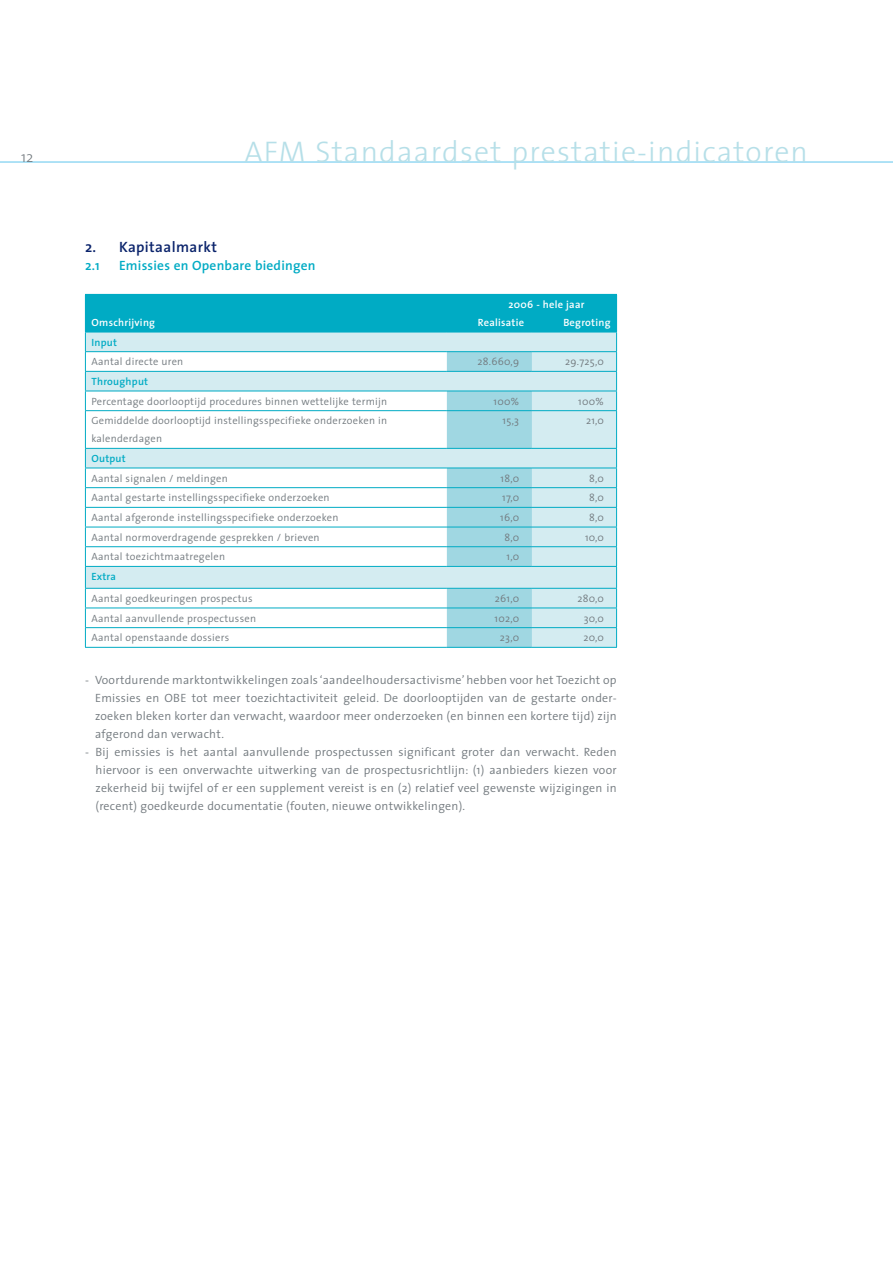
<style>
.page{position:relative;width:893px;height:1263px;background:#fff}
.page>*{position:absolute;margin:0;border:0;box-sizing:border-box;transform-origin:0 0}
.t1{font:300 30px "The Sans";letter-spacing:.04em;color:#b6dfe8}
.t2{font:600 15px "The Sans";letter-spacing:.025em;color:#0a236b}
.t3{font:300 15px "The Sans";color:#72797e}
.t4{font:600 13.5px "The Sans";letter-spacing:.015em;color:#00abc4}
.t5{font:300 12px/18px "The Sans";letter-spacing:.02em;color:#72797e;text-align:justify}
.t6{font:300 10.5px/18px "The Sans";letter-spacing:.025em;color:#72797e}
.t7{font:600 10.5px "The Sans";letter-spacing:.025em;color:#fff}
.t8{font:600 10.5px "The Sans";letter-spacing:.025em;color:#00abc4}
</style>
<div class="page">
<hr style="left:0;top:162px;width:893px;height:1px;background:#5ec5ed">
<div style="left:85px;top:294px;width:532px;height:38px;background:#00abc4"></div>
<svg style="left:86px;top:333px;width:530px;height:314px"></svg>
<svg style="left:447px;top:352px;width:85px;height:295px;background:#a8dae4"></svg>
<hr style="left:85px;top:332px;width:362px;height:1px;background:#00abc4">
<hr style="left:447px;top:332px;width:85px;height:1px;background:#00abc4">
<hr style="left:532px;top:332px;width:85px;height:1px;background:#00abc4">
<hr style="left:85px;top:351px;width:362px;height:1px;background:#00abc4">
<hr style="left:447px;top:351px;width:85px;height:1px;background:#00abc4">
<hr style="left:532px;top:351px;width:85px;height:1px;background:#00abc4">
<hr style="left:85px;top:371px;width:362px;height:1px;background:#00abc4">
<hr style="left:447px;top:371px;width:85px;height:1px;background:#00abc4">
<hr style="left:532px;top:371px;width:85px;height:1px;background:#00abc4">
<hr style="left:85px;top:391px;width:362px;height:1px;background:#00abc4">
<svg style="left:85px;top:332px;width:1px;height:78px"></svg>
<hr style="left:447px;top:391px;width:85px;height:1px;background:#00abc4">
<hr style="left:532px;top:391px;width:85px;height:1px;background:#00abc4">
<svg style="left:616px;top:332px;width:1px;height:78px"></svg>
<hr style="left:85px;top:410px;width:362px;height:1px;background:#00abc4">
<hr style="left:85px;top:411px;width:1px;height:37px;background:#00abc4">
<hr style="left:447px;top:410px;width:85px;height:1px;background:#00abc4">
<hr style="left:532px;top:410px;width:85px;height:1px;background:#00abc4">
<hr style="left:616px;top:411px;width:1px;height:37px;background:#00abc4">
<hr style="left:85px;top:448px;width:362px;height:1px;background:#00abc4">
<hr style="left:447px;top:448px;width:85px;height:1px;background:#00abc4">
<hr style="left:532px;top:448px;width:85px;height:1px;background:#00abc4">
<hr style="left:85px;top:468px;width:362px;height:1px;background:#00abc4">
<hr style="left:447px;top:468px;width:85px;height:1px;background:#00abc4">
<hr style="left:532px;top:468px;width:85px;height:1px;background:#00abc4">
<hr style="left:85px;top:487px;width:362px;height:1px;background:#00abc4">
<hr style="left:447px;top:487px;width:85px;height:1px;background:#00abc4">
<hr style="left:532px;top:487px;width:85px;height:1px;background:#00abc4">
<hr style="left:85px;top:507px;width:362px;height:1px;background:#00abc4">
<hr style="left:447px;top:507px;width:85px;height:1px;background:#00abc4">
<hr style="left:532px;top:507px;width:85px;height:1px;background:#00abc4">
<hr style="left:85px;top:527px;width:362px;height:1px;background:#00abc4">
<hr style="left:447px;top:527px;width:85px;height:1px;background:#00abc4">
<hr style="left:532px;top:527px;width:85px;height:1px;background:#00abc4">
<hr style="left:85px;top:546px;width:362px;height:1px;background:#00abc4">
<hr style="left:447px;top:546px;width:85px;height:1px;background:#00abc4">
<hr style="left:532px;top:546px;width:85px;height:1px;background:#00abc4">
<hr style="left:85px;top:566px;width:362px;height:1px;background:#00abc4">
<hr style="left:447px;top:566px;width:85px;height:1px;background:#00abc4">
<hr style="left:532px;top:566px;width:85px;height:1px;background:#00abc4">
<hr style="left:85px;top:588px;width:362px;height:1px;background:#00abc4">
<hr style="left:447px;top:588px;width:85px;height:1px;background:#00abc4">
<hr style="left:532px;top:588px;width:85px;height:1px;background:#00abc4">
<hr style="left:85px;top:608px;width:362px;height:1px;background:#00abc4">
<hr style="left:447px;top:608px;width:85px;height:1px;background:#00abc4">
<hr style="left:532px;top:608px;width:85px;height:1px;background:#00abc4">
<hr style="left:85px;top:627px;width:362px;height:1px;background:#00abc4">
<svg style="left:85px;top:449px;width:1px;height:198px"></svg>
<hr style="left:447px;top:627px;width:85px;height:1px;background:#00abc4">
<hr style="left:532px;top:627px;width:85px;height:1px;background:#00abc4">
<svg style="left:616px;top:449px;width:1px;height:198px"></svg>
<hr style="left:85px;top:647px;width:362px;height:1px;background:#00abc4">
<hr style="left:447px;top:647px;width:85px;height:1px;background:#00abc4">
<hr style="left:532px;top:647px;width:85px;height:1px;background:#00abc4">
<p class="t3" style="left:21px;top:145px;width:12px">12</p>
<h1 class="t1" style="left:244px;top:127px;width:565px">AFM Standaardset prestatie-indicatoren</h1>
<p class="t2" style="left:85px;top:234px;width:133px">2. Kapitaalmarkt</p>
<p class="t4" style="left:85px;top:254px;width:16px">2.1</p>
<p class="t4" style="left:119px;top:254px;width:198px">Emissies en Openbare biedingen</p>
<p class="t7" style="left:508px;top:296px;width:78px">2006 - hele jaar</p>
<p class="t7" style="left:92px;top:314px;width:65px">Omschrijving</p>
<p class="t7" style="left:478px;top:314px;width:48px">Realisatie</p>
<p class="t7" style="left:563px;top:314px;width:49px">Begroting</p>
<p class="t8" style="left:91px;top:333px;width:27px">Input</p>
<p class="t6" style="left:91px;top:352px;width:93px">Aantal directe uren</p>
<p class="t6" style="left:478px;top:352px;width:43px">28.660,9</p>
<p class="t6" style="left:565px;top:352px;width:40px">29.725,0</p>
<p class="t8" style="left:91px;top:373px;width:58px">Throughput</p>
<p class="t6" style="left:91px;top:392px;width:297px">Percentage doorlooptijd procedures binnen wettelijke termijn</p>
<p class="t6" style="left:494px;top:392px;width:27px">100%</p>
<p class="t6" style="left:578px;top:392px;width:27px">100%</p>
<p class="t6" style="left:91px;top:411px;width:297px">Gemiddelde doorlooptijd instellingsspecifieke onderzoeken in kalenderdagen</p>
<p class="t6" style="left:503px;top:411px;width:18px">15,3</p>
<p class="t6" style="left:586px;top:411px;width:19px">21,0</p>
<p class="t8" style="left:91px;top:450px;width:36px">Output</p>
<p class="t6" style="left:91px;top:469px;width:138px">Aantal signalen / meldingen</p>
<p class="t6" style="left:501px;top:469px;width:20px">18,0</p>
<p class="t6" style="left:589px;top:469px;width:16px">8,0</p>
<p class="t6" style="left:91px;top:488px;width:240px">Aantal gestarte instellingsspecifieke onderzoeken</p>
<p class="t6" style="left:502px;top:488px;width:18px">17,0</p>
<p class="t6" style="left:589px;top:488px;width:16px">8,0</p>
<p class="t6" style="left:91px;top:508px;width:248px">Aantal afgeronde instellingsspecifieke onderzoeken</p>
<p class="t6" style="left:500px;top:508px;width:20px">16,0</p>
<p class="t6" style="left:589px;top:508px;width:16px">8,0</p>
<p class="t6" style="left:91px;top:528px;width:230px">Aantal normoverdragende gesprekken / brieven</p>
<p class="t6" style="left:504px;top:528px;width:16px">8,0</p>
<p class="t6" style="left:585px;top:528px;width:20px">10,0</p>
<p class="t6" style="left:91px;top:547px;width:135px">Aantal toezichtmaatregelen</p>
<p class="t6" style="left:507px;top:547px;width:14px">1,0</p>
<p class="t8" style="left:91px;top:568px;width:26px">Extra</p>
<p class="t6" style="left:91px;top:589px;width:163px">Aantal goedkeuringen prospectus</p>
<p class="t6" style="left:495px;top:589px;width:26px">261,0</p>
<p class="t6" style="left:577px;top:589px;width:28px">280,0</p>
<p class="t6" style="left:91px;top:609px;width:166px">Aantal aanvullende prospectussen</p>
<p class="t6" style="left:495px;top:609px;width:26px">102,0</p>
<p class="t6" style="left:584px;top:609px;width:22px">30,0</p>
<p class="t6" style="left:91px;top:628px;width:139px">Aantal openstaande dossiers</p>
<p class="t6" style="left:500px;top:628px;width:21px">23,0</p>
<p class="t6" style="left:583px;top:628px;width:22px">20,0</p>
<p class="t5" style="left:95px;top:671px;width:523px;text-indent:-10px">- Voortdurende marktontwikkelingen zoals ‘aandeelhoudersactivisme’ hebben voor het Toezicht op Emissies en OBE tot meer toezichtactiviteit geleid. De doorlooptijden van de gestarte onder&shy;zoeken bleken korter dan verwacht, waardoor meer onderzoeken (en binnen een kortere tijd) zijn afgerond dan verwacht.</p>
<p class="t5" style="left:95px;top:743px;width:523px;text-indent:-10px">- Bij emissies is het aantal aanvullende prospectussen significant groter dan verwacht. Reden hiervoor is een onverwachte uitwerking van de prospectusrichtlijn: (1) aanbieders kiezen voor zekerheid bij twijfel of er een supplement vereist is en (2) relatief veel gewenste wijzigingen in (recent) goedkeurde documentatie (fouten, nieuwe ontwikkelingen).</p>
</div>
